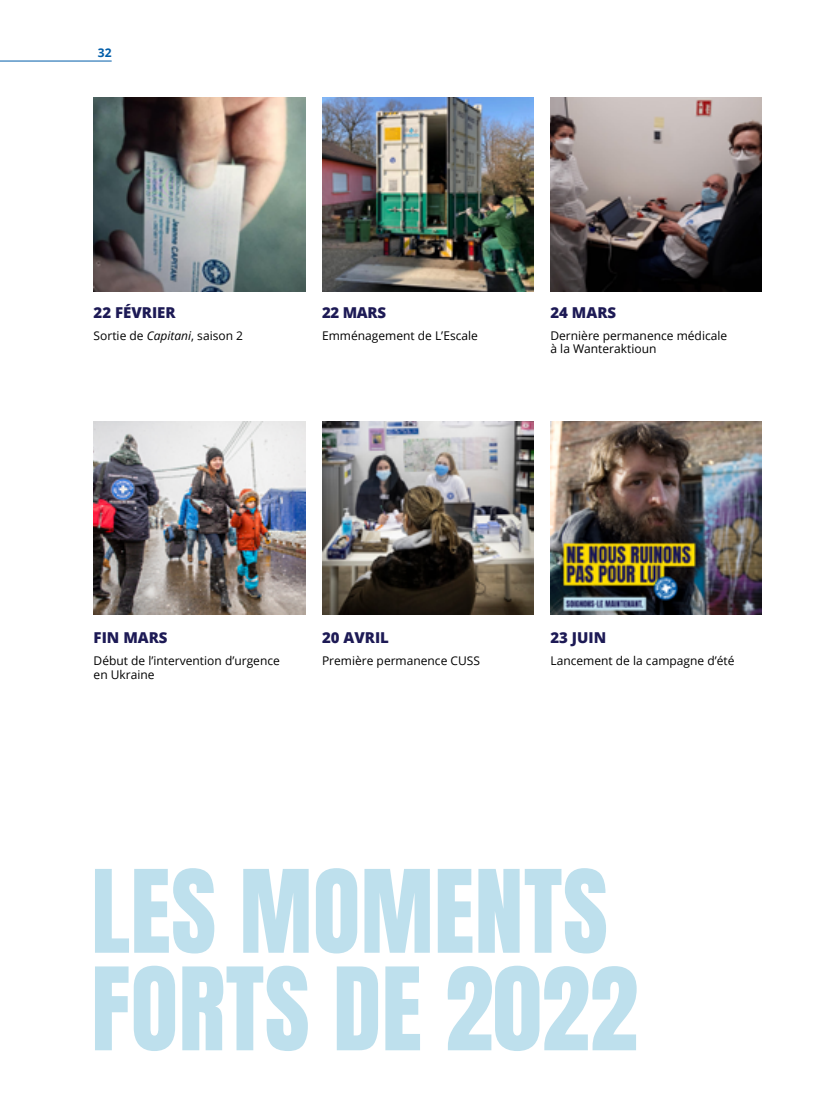
<style>
.page{position:relative;width:830px;height:1106px;background:#fff}
.page>*{position:absolute;margin:0;border:0;box-sizing:border-box;transform-origin:0 0}
.Gros_Titre_MDM{font:97.5px/97.5px "Anton";letter-spacing:.005em;color:#bee0ed}
.Sous-Titre_MDM{font:800 15px "Open Sans";color:#1d1a55}
.Légendes_MDM{font:12px/13.5px "Open Sans";color:#000}
.t1{font:700 12px "Open Sans";color:#005da9}
.s1{font-style:italic}
</style>
<div class="page">
<hr style="left:0;top:61px;width:112px;height:1px;background:#005da9">
<img style="left:94px;top:98px;width:211px;height:193px">
<img style="left:322px;top:98px;width:211px;height:193px">
<img style="left:322px;top:421px;width:211px;height:193px">
<img style="left:550px;top:421px;width:211px;height:193px">
<img style="left:94px;top:421px;width:211px;height:193px">
<img style="left:550px;top:98px;width:211px;height:193px">
<p class="t1" style="left:98px;top:44px;width:15px">32</p>
<p class="Sous-Titre_MDM" style="left:94px;top:301px;width:83px">22 FÉVRIER</p>
<p class="Légendes_MDM" style="left:94px;top:328px;width:151px">Sortie de <span class="s1">Capitani</span>, saison 2</p>
<p class="Sous-Titre_MDM" style="left:322px;top:301px;width:65px">22 MARS</p>
<p class="Légendes_MDM" style="left:322px;top:328px;width:157px">Emménagement de L’Escale</p>
<p class="Sous-Titre_MDM" style="left:550px;top:301px;width:67px">24 MARS</p>
<p class="Légendes_MDM" style="left:550px;top:328px;width:178px">Dernière permanence médicale à la Wanteraktioun</p>
<p class="Sous-Titre_MDM" style="left:94px;top:626px;width:75px">FIN MARS</p>
<p class="Légendes_MDM" style="left:94px;top:653px;width:188px">Début de l’intervention d’urgence en Ukraine</p>
<p class="Sous-Titre_MDM" style="left:322px;top:626px;width:68px">20 AVRIL</p>
<p class="Légendes_MDM" style="left:322px;top:653px;width:159px">Première permanence CUSS</p>
<p class="Sous-Titre_MDM" style="left:550px;top:626px;width:57px">23 JUIN</p>
<p class="Légendes_MDM" style="left:550px;top:653px;width:185px">Lancement de la campagne d’été</p>
<p class="Gros_Titre_MDM" style="left:91px;top:870px;width:547px">LES MOMENTS<br>FORTS DE 2022</p>
</div>
